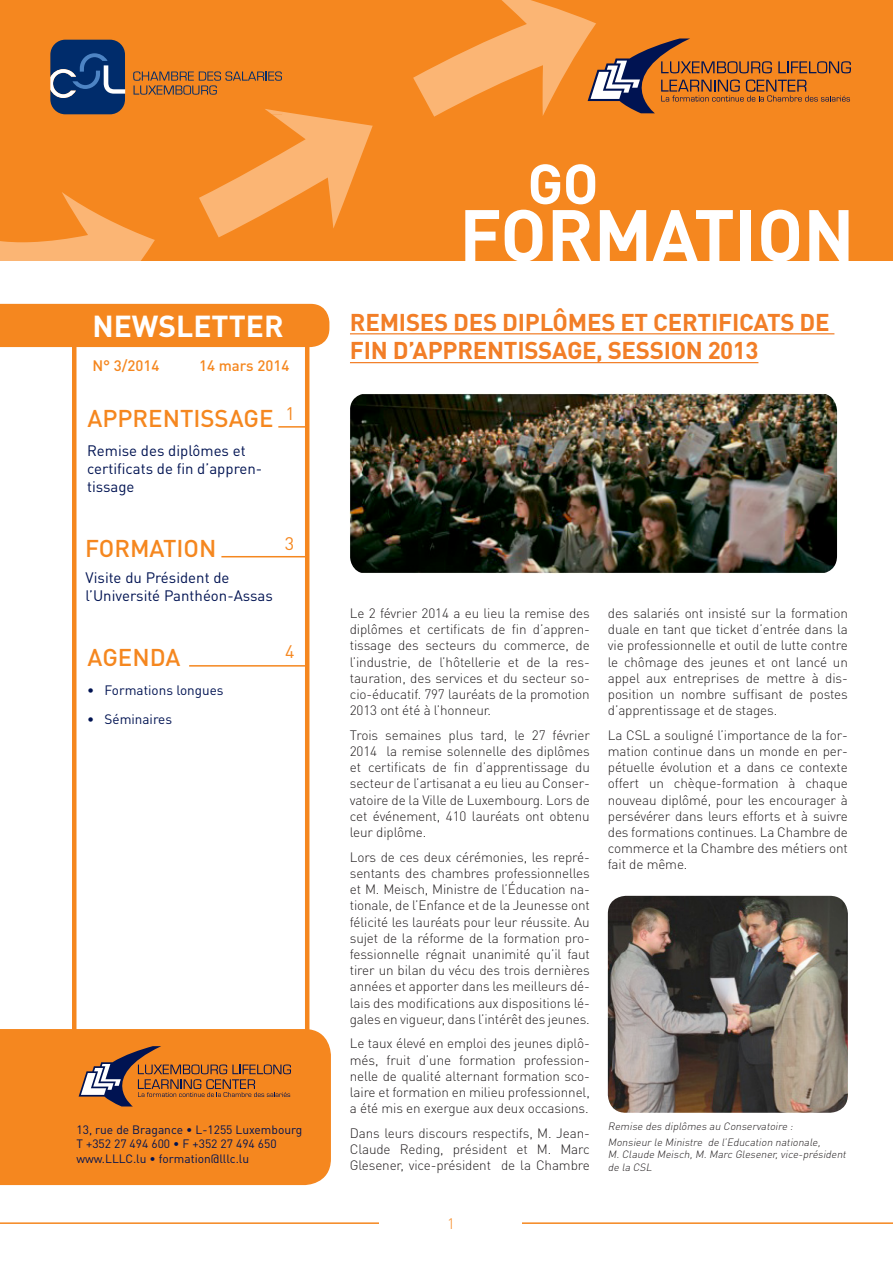
<style>
.page{position:relative;width:893px;height:1263px;background:#fff}
.page>*{position:absolute;margin:0;border:0;box-sizing:border-box;transform-origin:0 0}
.t1{font:700 72px "DIN Pro";color:#fff}
.t2{font:700 55.5px "DIN Pro";color:#fff}
.t3{font:700 30px "DIN Pro";color:#fff}
.titre{font:700 24px/28.8px "DIN Pro";letter-spacing:-.01em;color:#f27e27}
.t4{font:500 24px "DIN Pro";color:#f5871f}
.t5{font:18px "DIN Pro";color:#f5871f}
.t6{font:15px/18px "DIN Pro";color:#001352}
.t7{font:500 15px "DIN Pro";color:#f5871f}
.t8{font:300 15px "DIN Pro";color:#f5871f}
.texte_courant{font:300 13.5px/16.2px "DIN Pro";letter-spacing:-.01em;color:#231f20;text-align:justify}
.t9{font:13.5px "DIN Pro";color:#001352}
.t10{font:12px "DIN Pro";color:#001352}
.texte_courant-2{font:italic 300 10.5px/12.6px "DIN Pro";color:#231f20}
</style>
<div class="page">
<div style="left:0;top:0;width:892px;height:260px;background:#f5871f"></div>
<svg style="left:413px;top:0;width:438px;height:117px"></svg>
<svg style="left:199px;top:112px;width:174px;height:125px"></svg>
<img style="left:264px;top:109px;width:18px;height:5px">
<svg style="left:0;top:192px;width:155px;height:68px"></svg>
<svg style="left:133px;top:71px;width:149px;height:24px"></svg>
<svg style="left:50px;top:40px;width:75px;height:74px;background:#214477"></svg>
<svg style="left:70px;top:347px;width:241px;height:682px"></svg>
<hr style="left:278px;top:426px;width:30px;height:2px;background:#f5871f">
<hr style="left:189px;top:665px;width:117px;height:2px;background:#f5871f">
<hr style="left:350px;top:333px;width:484px;height:1px;background:#f27e27">
<hr style="left:350px;top:362px;width:408px;height:1px;background:#f27e27">
<div style="left:0;top:304px;width:329px;height:43px;background:#f5871f"></div>
<hr style="left:221px;top:556px;width:84px;height:1px;background:#f5871f">
<div style="left:0;top:1029px;width:331px;height:156px;background:#f5871f"></div>
<svg style="left:79px;top:1046px;width:212px;height:60px;background:#ca7831"></svg>
<hr style="left:0;top:1222px;width:893px;height:2px;background:#f5871f">
<div style="left:380px;top:1217px;width:142px;height:46px;background:#fff"></div>
<img style="left:350px;top:393px;width:487px;height:181px">
<img style="left:608px;top:896px;width:240px;height:217px">
<p class="t3" style="left:92px;top:305px;width:193px">NEWSLETTER</p>
<p class="t7" style="left:92px;top:355px;width:69px">N° 3/2014</p>
<p class="t7" style="left:199px;top:355px;width:92px">14 mars 2014</p>
<p class="t4" style="left:87px;top:402px;width:188px">APPRENTISSAGE</p>
<p class="t6" style="left:87px;top:441px;width:177px">Remise des diplômes et certificats de fin d’appren&shy;tissage</p>
<p class="t5" style="left:285px;top:401px;width:11px">1</p>
<p class="t4" style="left:85px;top:532px;width:133px">FORMATION</p>
<p class="t6" style="left:86px;top:568px;width:189px">Visite du Président de l’Université Panthéon-Assas</p>
<p class="t5" style="left:285px;top:531px;width:11px">3</p>
<p class="t4" style="left:88px;top:641px;width:94px">AGENDA</p>
<p class="t9" style="left:87px;top:681px;width:138px">• Formations longues</p>
<p class="t9" style="left:87px;top:709px;width:86px">• Séminaires</p>
<p class="t5" style="left:285px;top:640px;width:11px">4</p>
<p class="t10" style="left:76px;top:1121px;width:227px">13, rue de Bragance • L-1255 Luxembourg</p>
<p class="t10" style="left:76px;top:1136px;width:202px">T +352 27 494 600 • F +352 27 494 650</p>
<p class="t10" style="left:76px;top:1150px;width:174px">www.LLLC.lu • formation@lllc.lu</p>
<p class="t2" style="left:527px;top:146px;width:73px">GO</p>
<p class="t1" style="left:459px;top:186px;width:397px">FORMATION</p>
<p class="titre" style="left:350px;top:307px;width:481px">REMISES DES DIPLÔMES ET CERTIFICATS DE<br>FIN D’APPRENTISSAGE, SESSION 2013</p>
<p class="texte_courant" style="left:350px;top:604px;width:242px">Le 2 février 2014 a eu lieu la remise des diplômes et certificats de fin d’appren&shy;tissage des secteurs du commerce, de l’industrie, de l’hôtellerie et de la res&shy;tauration, des services et du secteur so&shy;cio-éducatif. 797 lauréats de la promotion 2013 ont été à l’honneur.</p>
<p class="texte_courant" style="left:350px;top:726px;width:242px">Trois semaines plus tard, le 27 février 2014 la remise solennelle des diplômes et certificats de fin d’apprentissage du secteur de l’artisanat a eu lieu au Conser&shy;vatoire de la Ville de Luxembourg. Lors de cet événement, 410 lauréats ont obtenu leur diplôme.</p>
<p class="texte_courant" style="left:350px;top:848px;width:242px">Lors de ces deux cérémonies, les repré&shy;sentants des chambres professionnelles et M. Meisch, Ministre de l’Éducation na&shy;tionale, de l’Enfance et de la Jeunesse ont félicité les lauréats pour leur réussite. Au sujet de la réforme de la formation pro&shy;fessionnelle régnait unanimité qu’il faut tirer un bilan du vécu des trois dernières années et apporter dans les meilleurs dé&shy;lais des modifications aux dispositions lé&shy;gales en vigueur, dans l’intérêt des jeunes.</p>
<p class="texte_courant" style="left:350px;top:1035px;width:242px">Le taux élevé en emploi des jeunes diplô&shy;més, fruit d’une formation profession&shy;nelle de qualité alternant formation sco&shy;laire et formation en milieu professionnel, a été mis en exergue aux deux occasions.</p>
<p class="texte_courant" style="left:350px;top:1124px;width:242px">Dans leurs discours respectifs, M. Jean-Claude Reding, président et M. Marc Glesener, vice-président de la Chambre</p>
<p class="t8" style="left:447px;top:1213px;width:9px">1</p>
<p class="texte_courant" style="left:608px;top:604px;width:242px">des salariés ont insisté sur la formation duale en tant que ticket d’entrée dans la vie professionnelle et outil de lutte contre le chômage des jeunes et ont lancé un appel aux entreprises de mettre à dis&shy;position un nombre suffisant de postes d’apprentissage et de stages.</p>
<p class="texte_courant" style="left:608px;top:726px;width:242px">La CSL a souligné l’importance de la for&shy;mation continue dans un monde en per&shy;pétuelle évolution et a dans ce contexte offert un chèque-formation à chaque nouveau diplômé, pour les encourager à persévérer dans leurs efforts et à suivre des formations continues. La Chambre de commerce et la Chambre des métiers ont fait de même.</p>
<p class="texte_courant-2" style="left:608px;top:1119px;width:189px">Remise des diplômes au Conservatoire :</p>
<p class="texte_courant-2" style="left:608px;top:1135px;width:242px">Monsieurle Ministre de l’Education nationale,<br>M.Claude Meisch,M.Marc Glesener,vice-président de la CSL</p>
</div>
